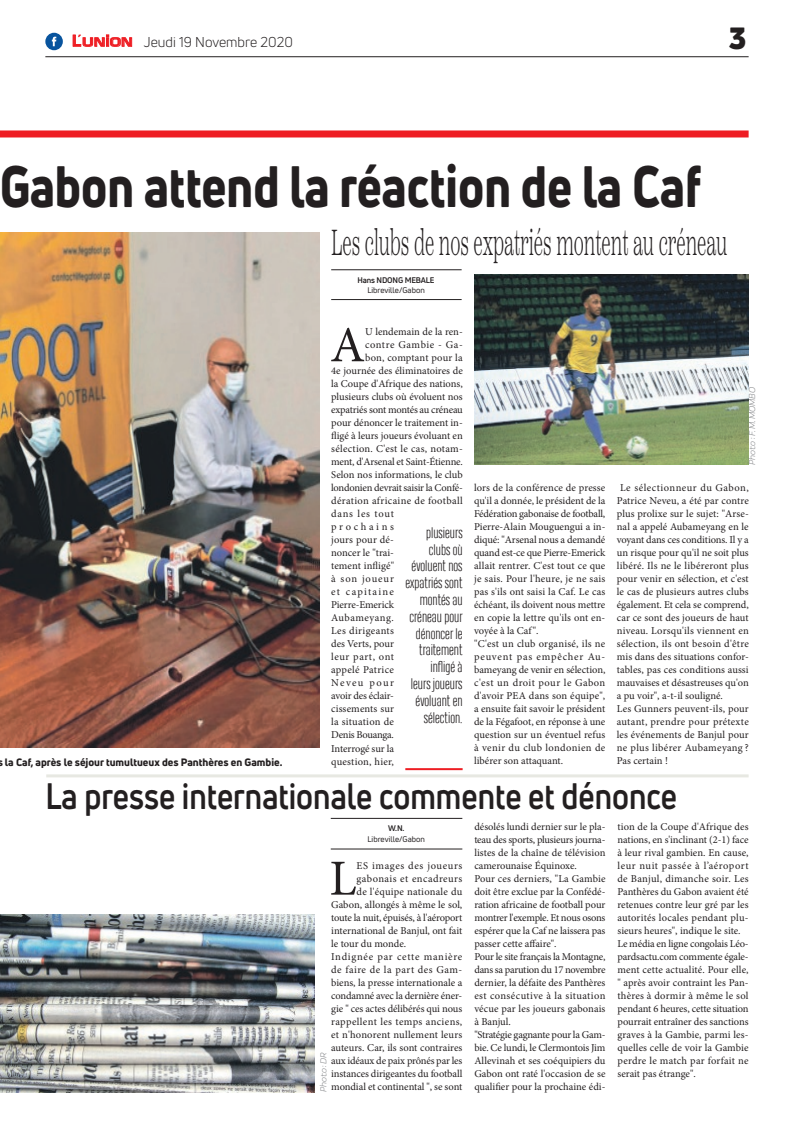
<style>
.page{position:relative;width:794px;height:1129px;background:#fff}
.page>*{position:absolute;margin:0;border:0;box-sizing:border-box;transform-origin:0 0}
.t1{font:800 57px "Uni Neue";color:#231f20;scale:.83 1}
.t2{font:50.5px "Minion Pro";color:#231f20}
.t3{font:700 36px "Uni Neue";color:#231f20;scale:.86 1}
.t4{font:300 36px "Scotch Text";color:#231f20;scale:.5 1}
.t5{font:900 30px "Uni Neue";color:#231f20}
.t6{font:300 14px/16.8px "Heading Compressed Pro";color:#231f20;text-align:right}
.t7{font:14px "Uni Neue";color:#231f20}
.t8{font:10.5px/13px "Minion Pro";color:#231f20}
.t9{font:10.5px "Minion Pro";letter-spacing:.045em;color:#231f20}
.t10{font:10.5px "Minion Pro";letter-spacing:.02em;color:#231f20}
.t11{font:10.5px "Minion Pro";letter-spacing:-.02em;color:#231f20}
.t12{font:800 10.5px "Uni Neue";color:#231f20}
.t13{font:10.5px "Minion Pro";letter-spacing:-.025em;color:#231f20}
.t14{font:10.5px "Minion Pro";letter-spacing:.025em;color:#231f20}
.t15{font:10.5px "Minion Pro";letter-spacing:.03em;color:#231f20}
.t16{font:10.5px "Minion Pro";letter-spacing:.035em;color:#231f20}
.t17{font:10.5px "Minion Pro";letter-spacing:.065em;color:#231f20}
.t18{font:10.5px "Minion Pro";letter-spacing:.06em;color:#231f20}
.t19{font:10.5px "Minion Pro";letter-spacing:.05em;color:#231f20}
.t20{font:10.5px "Minion Pro";letter-spacing:.12em;color:#231f20}
.t21{font:10.5px "Minion Pro";letter-spacing:.085em;color:#231f20}
.t22{font:10.5px "Minion Pro";letter-spacing:.25em;color:#231f20}
.t23{font:10.5px "Minion Pro";letter-spacing:.13em;color:#231f20}
.t24{font:italic 9px "Praktika";color:#818386}
.t25{font:8px "Uni Neue";color:#231f20}
.t26{font:700 8px "Uni Neue";letter-spacing:-.02em;color:#231f20}
.s1{font-family:"Eurostile";font-weight:600;font-size:15px;color:#ee1d23}
.s2{font-family:"Eurostile";font-weight:600;font-size:11.4px;color:#ee1d23}
</style>
<div class="page">
<hr style="left:45px;top:56px;width:703px;height:1px;background:#231f20">
<div style="left:0;top:130px;width:748px;height:7px;background:#ee1d23"></div>
<img style="left:0;top:232px;width:320px;height:515px">
<img style="left:0;top:914px;width:314px;height:177px">
<img style="left:474px;top:275px;width:274px;height:189px">
<svg style="left:72px;top:34px;width:60px;height:13px"></svg>
<div style="left:45px;top:33px;width:18px;height:17px;background:#08549e;border-radius:50%"></div>
<svg style="left:52px;top:37px;width:4px;height:9px"></svg>
<hr style="left:331px;top:299px;width:130px;height:1px;background:#231f20">
<hr style="left:331px;top:269px;width:130px;height:1px;background:#231f20">
<hr style="left:405px;top:768px;width:57px;height:2px;background:#ee1d23">
<hr style="left:46px;top:774px;width:702px;height:3px;background:#e7e8e2">
<hr style="left:331px;top:848px;width:131px;height:1px;background:#231f20">
<hr style="left:331px;top:818px;width:131px;height:1px;background:#231f20">
<h3 class="t7" style="left:72px;top:33px;width:222px"><span class="s1">L</span><span class="s2">UNION</span> Jeudi 19 Novembre 2020</h3>
<h3 class="t5" style="left:729px;top:17px;width:19px">3</h3>
<h1 class="t1" style="left:-1px;top:148px;width:847px">Gabon attend la réaction de la Caf</h1>
<p class="t12" style="left:-2px;top:755px;width:286px">s la Caf, après le séjour tumultueux des Panthères en Gambie.</p>
<h3 class="t4" style="left:331px;top:220px;width:794px">Les clubs de nos expatriés montent au créneau</h3>
<p class="t26" style="left:357px;top:275px;width:78px">Hans NDONG MEBALE</p>
<p class="t25" style="left:367px;top:285px;width:59px">Libreville/Gabon</p>
<h2 class="t2" style="left:330px;top:311px;width:36px">A</h2>
<p class="t8" style="left:365px;top:325px;width:99px">U lendemain de la ren-</p>
<p class="t9" style="left:365px;top:338px;width:99px">contre Gambie - Ga-</p>
<p class="t8" style="left:365px;top:351px;width:99px">bon, comptant pour la</p>
<p class="t8" style="left:331px;top:364px;width:133px">4e journée des éliminatoires de</p>
<p class="t8" style="left:331px;top:377px;width:133px">la Coupe d'Afrique des nations,</p>
<p class="t8" style="left:331px;top:390px;width:133px">plusieurs clubs où évoluent nos</p>
<p class="t11" style="left:331px;top:403px;width:133px">expatriés sont montés au créneau</p>
<p class="t8" style="left:331px;top:416px;width:133px">pour dénoncer le traitement in-</p>
<p class="t8" style="left:331px;top:429px;width:133px">fligé à leurs joueurs évoluant en</p>
<p class="t14" style="left:331px;top:442px;width:133px">sélection. C'est le cas, notam-</p>
<p class="t8" style="left:331px;top:455px;width:133px">ment, d'Arsenal et Saint-Étienne.</p>
<p class="t8" style="left:331px;top:468px;width:133px">Selon nos informations, le club</p>
<p class="t13" style="left:331px;top:481px;width:133px">londonien devrait saisir la Confé-</p>
<p class="t15" style="left:331px;top:494px;width:133px">dération africaine de football</p>
<p class="t17" style="left:331px;top:507px;width:64px">dans les tout</p>
<p class="t22" style="left:331px;top:520px;width:64px">prochains</p>
<p class="t8" style="left:331px;top:533px;width:64px">jours pour dé-</p>
<p class="t8" style="left:331px;top:546px;width:64px">noncer le "trai-</p>
<p class="t8" style="left:331px;top:559px;width:64px">tement infligé"</p>
<p class="t21" style="left:331px;top:572px;width:64px">à son joueur</p>
<p class="t20" style="left:331px;top:585px;width:64px">et capitaine</p>
<p class="t8" style="left:331px;top:598px;width:64px">Pierre-Emerick</p>
<p class="t9" style="left:331px;top:611px;width:64px">Aubameyang.</p>
<p class="t16" style="left:331px;top:624px;width:64px">Les dirigeants</p>
<p class="t8" style="left:331px;top:637px;width:64px">des Verts, pour</p>
<p class="t19" style="left:331px;top:650px;width:64px">leur part, ont</p>
<p class="t15" style="left:331px;top:663px;width:64px">appelé Patrice</p>
<p class="t23" style="left:331px;top:676px;width:64px">Neveu pour</p>
<p class="t8" style="left:331px;top:689px;width:64px">avoir des éclair-</p>
<p class="t8" style="left:331px;top:702px;width:64px">cissements sur</p>
<p class="t14" style="left:331px;top:715px;width:64px">la situation de</p>
<p class="t13" style="left:331px;top:728px;width:64px">Denis Bouanga.</p>
<p class="t8" style="left:331px;top:741px;width:64px">Interrogé sur la</p>
<p class="t10" style="left:331px;top:754px;width:64px">question, hier,</p>
<h3 class="t6" style="left:405px;top:525px;width:58px">plusieurs clubs où évoluent nos expatriés sont montés au créneau pour dénoncer le traitement infligé à<br>leurs joueurs évoluant en sélection.</h3>
<p class="t24" style="left:746px;top:464px;width:79px;rotate:-90deg">Photo : F. M. MOMBO</p>
<p class="t8" style="left:474px;top:481px;width:133px">lors de la conférence de presse qu'il a donnée, le président de la<br>Fédération gabonaise de football,<br>Pierre-Alain Mouguengui a in&shy;diqué: "Arsenal nous a demandé quand est-ce que Pierre-Emerick allait rentrer. C'est tout ce que je sais. Pour l'heure, je ne sais pas s'ils ont saisi la Caf. Le cas échéant, ils doivent nous mettre en copie la lettre qu'ils ont en&shy;voyée à la Caf ".<br>"C'est un club organisé, ils ne peuvent pas empêcher Au&shy;bameyang de venir en sélection, c'est un droit pour le Gabon d'avoir PEA dans son équipe", a ensuite fait savoir le président de la Fégafoot, en réponse à une question sur un éventuel refus à venir du club londonien de libérer son attaquant.</p>
<p class="t8" style="left:617px;top:481px;width:133px;text-indent:3px">Le sélectionneur du Gabon,<br>Patrice Neveu, a été par contre plus prolixe sur le sujet: "Arse&shy;nal a appelé Aubameyang en le voyant dans ces conditions. Il y a un risque pour qu'il ne soit plus libéré. Ils ne le libéreront plus pour venir en sélection, et c'est le cas de plusieurs autres clubs également. Et cela se comprend, car ce sont des joueurs de haut niveau. Lorsqu'ils viennent en sélection, ils ont besoin d'être mis dans des situations confor&shy;tables, pas ces conditions aussi mauvaises et désastreuses qu'on a pu voir", a-t-il souligné.<br>Les Gunners peuvent-ils, pour autant, prendre pour prétexte les événements de Banjul pour ne plus libérer Aubameyang ?<br>Pas certain !</p>
<h3 class="t3" style="left:45px;top:773px;width:736px">La presse internationale commente et dénonce</h3>
<p class="t26" style="left:388px;top:823px;width:18px">W.N.</p>
<p class="t25" style="left:367px;top:834px;width:59px">Libreville/Gabon</p>
<p class="t8" style="left:474px;top:819px;width:133px">désolés lundi dernier sur le pla&shy;teau des sports, plusieurs journa&shy;listes de la chaîne de télévision camerounaise Équinoxe.<br>Pour ces derniers, "La Gambie doit être exclue par la Confédé&shy;ration africaine de football pour montrer l'exemple. Et nous osons espérer que la Caf ne laissera pas passer cette affaire".<br>Pour le site français la Montagne, dans sa parution du 17 novembre dernier, la défaite des Panthères est consécutive à la situation vécue par les joueurs gabonais à Banjul.<br>"Stratégie gagnante pour la Gam&shy;bie. Ce lundi, le Clermontois Jim<br>Allevinah et ses coéquipiers du<br>Gabon ont raté l'occasion de se qualifier pour la prochaine édi-</p>
<p class="t8" style="left:617px;top:819px;width:133px">tion de la Coupe d'Afrique des nations, en s'inclinant (2-1) face à leur rival gambien. En cause, leur nuit passée à l’aéroport de Banjul, dimanche soir. Les<br>Panthères du Gabon avaient été retenues contre leur gré par les autorités locales pendant plu&shy;sieurs heures", indique le site.<br>Le média en ligne congolais Léo&shy;pardsactu.com commente égale&shy;ment cette actualité. Pour elle, " après avoir contraint les Pan&shy;thères à dormir à même le sol pendant 6 heures, cette situation pourrait entraîner des sanctions graves à la Gambie, parmi les&shy;quelles celle de voir la Gambie perdre le match par forfait ne serait pas étrange".</p>
<h2 class="t2" style="left:329px;top:844px;width:29px">L</h2>
<p class="t18" style="left:356px;top:858px;width:107px">ES images des joueurs</p>
<p class="t9" style="left:356px;top:871px;width:107px">gabonais et encadreurs</p>
<p class="t10" style="left:356px;top:884px;width:107px">de l'équipe nationale du</p>
<p class="t8" style="left:331px;top:897px;width:133px">Gabon, allongés à même le sol,</p>
<p class="t11" style="left:331px;top:910px;width:133px">toute la nuit, épuisés, à l'aéroport</p>
<p class="t8" style="left:331px;top:923px;width:133px">international de Banjul, ont fait</p>
<p class="t8" style="left:331px;top:936px;width:76px">le tour du monde.</p>
<p class="t17" style="left:331px;top:949px;width:133px">Indignée par cette manière</p>
<p class="t9" style="left:331px;top:962px;width:133px">de faire de la part des Gam-</p>
<p class="t8" style="left:331px;top:975px;width:133px">biens, la presse internationale a</p>
<p class="t8" style="left:331px;top:988px;width:133px">condamné avec la dernière éner-</p>
<p class="t8" style="left:331px;top:1001px;width:133px">gie " ces actes délibérés qui nous</p>
<p class="t16" style="left:331px;top:1014px;width:133px">rappellent les temps anciens,</p>
<p class="t10" style="left:331px;top:1027px;width:133px">et n'honorent nullement leurs</p>
<p class="t8" style="left:331px;top:1040px;width:133px">auteurs. Car, ils sont contraires</p>
<p class="t8" style="left:331px;top:1053px;width:133px">aux idéaux de paix prônés par les</p>
<p class="t8" style="left:331px;top:1066px;width:133px">instances dirigeantes du football</p>
<p class="t8" style="left:331px;top:1079px;width:133px">mondial et continental ", se sont</p>
<p class="t24" style="left:317px;top:1091px;width:41px;rotate:-90deg">Photo : DR</p>
</div>
